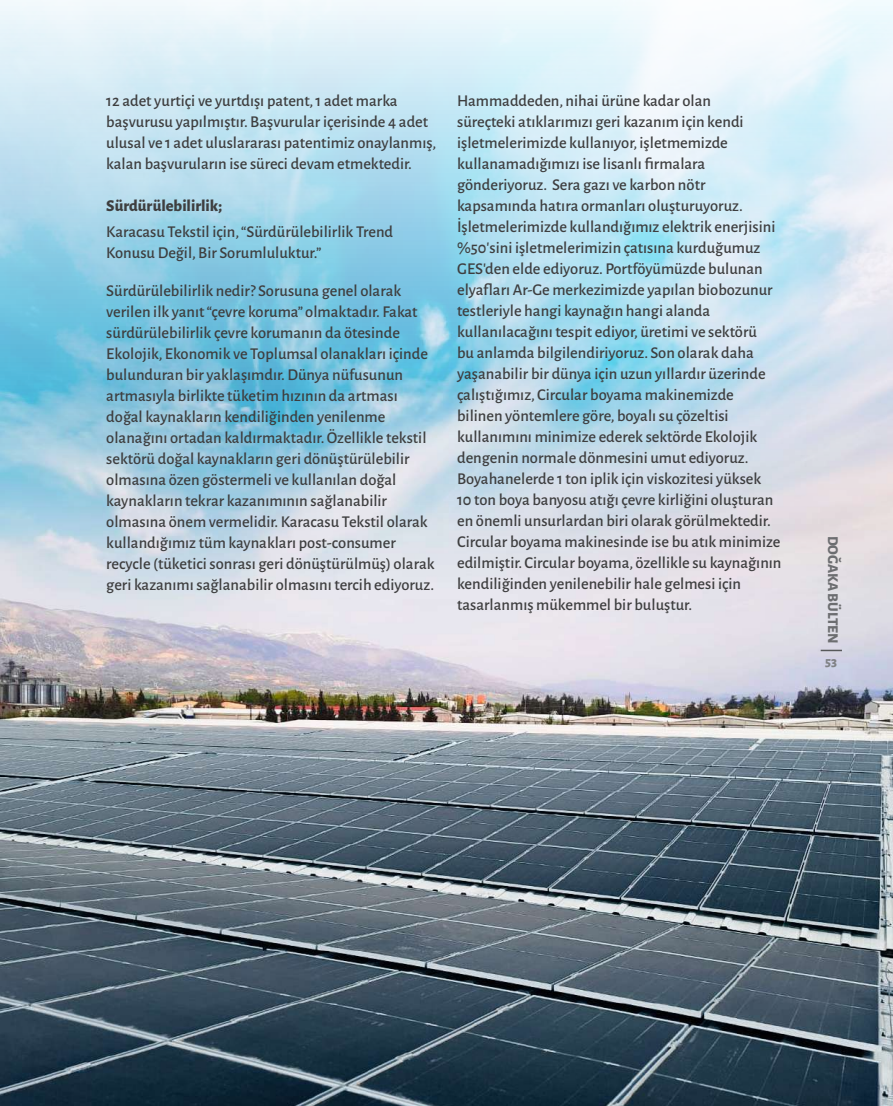
<style>
.page{position:relative;width:893px;height:1106px;background:#fff}
.page>*{position:absolute;margin:0;border:0;box-sizing:border-box;transform-origin:0 0}
.t1{font:500 16.5px/21px "Alegreya Sans";color:#3e3e3f}
.t2{font:800 16.5px "Alegreya Sans";color:#3e3e3f}
.t3{font:800 15px "Alegreya Sans";color:#6c6d70}
.t4{font:800 13.5px "Alegreya Sans";color:#808285}
</style>
<div class="page">
<img style="left:0;top:0;width:893px;height:1106px">
<hr style="left:821px;top:649px;width:21px;height:2px;background:#57585a">
<p class="t1" style="left:106px;top:89px;width:331px">12 adet yurtiçi ve yurtdışı patent, 1 adet marka başvurusu yapılmıştır. Başvurular içerisinde 4 adet ulusal ve 1 adet uluslararası patentimiz onaylanmış, kalan başvuruların ise süreci devam etmektedir.</p>
<p class="t2" style="left:106px;top:194px;width:117px">Sürdürülebilirlik;</p>
<p class="t1" style="left:106px;top:220px;width:288px">Karacasu Tekstil için, “Sürdürülebilirlik Trend<br>Konusu Değil, Bir Sorumluluktur.”</p>
<p class="t1" style="left:106px;top:279px;width:330px">Sürdürülebilirlik nedir? Sorusuna genel olarak verilen ilk yanıt “çevre koruma” olmaktadır. Fakat sürdürülebilirlik çevre korumanın da ötesinde Ekolojik, Ekonomik ve Toplumsal olanakları içinde bulunduran bir yaklaşımdır. Dünya nüfusunun artmasıyla birlikte tüketim hızının da artması doğal kaynakların kendiliğinden yenilenme olanağını ortadan kaldırmaktadır. Özellikle tekstil sektörü doğal kaynakların geri dönüştürülebilir olmasına özen göstermeli ve kullanılan doğal kaynakların tekrar kazanımının sağlanabilir olmasına önem vermelidir. Karacasu Tekstil olarak kullandığımız tüm kaynakları post-consumer recycle (tüketici sonrası geri dönüştürülmüş) olarak geri kazanımı sağlanabilir olmasını tercih ediyoruz.</p>
<p class="t1" style="left:457px;top:89px;width:326px">Hammaddeden, nihai ürüne kadar olan<br>süreçteki atıklarımızı geri kazanım için kendi işletmelerimizde kullanıyor, işletmemizde kullanamadığımızı ise lisanlı firmalara gönderiyoruz. Sera gazı ve karbon nötr kapsamında hatıra ormanları oluşturuyoruz.<br>İşletmelerimizde kullandığımız elektrik enerjisini %50’sini işletmelerimizin çatısına kurduğumuz GES’den elde ediyoruz. Portföyümüzde bulunan elyafları Ar-Ge merkezimizde yapılan biobozunur testleriyle hangi kaynağın hangi alanda kullanılacağını tespit ediyor, üretimi ve sektörü<br>bu anlamda bilgilendiriyoruz. Son olarak daha yaşanabilir bir dünya için uzun yıllardır üzerinde çalıştığımız, Circular boyama makinemizde bilinen yöntemlere göre, boyalı su çözeltisi kullanımını minimize ederek sektörde Ekolojik dengenin normale dönmesini umut ediyoruz.<br>Boyahanelerde 1 ton iplik için viskozitesi yüksek<br>10 ton boya banyosu atığı çevre kirliğini oluşturan en önemli unsurlardan biri olarak görülmektedir.<br>Circular boyama makinesinde ise bu atık minimize edilmiştir. Circular boyama, özellikle su kaynağının kendiliğinden yenilenebilir hale gelmesi için tasarlanmış mükemmel bir buluştur.</p>
<p class="t3" style="left:844px;top:535px;width:110px;rotate:90deg">DOĞAKA BÜLTEN</p>
<p class="t4" style="left:825px;top:651px;width:13px">53</p>
</div>
